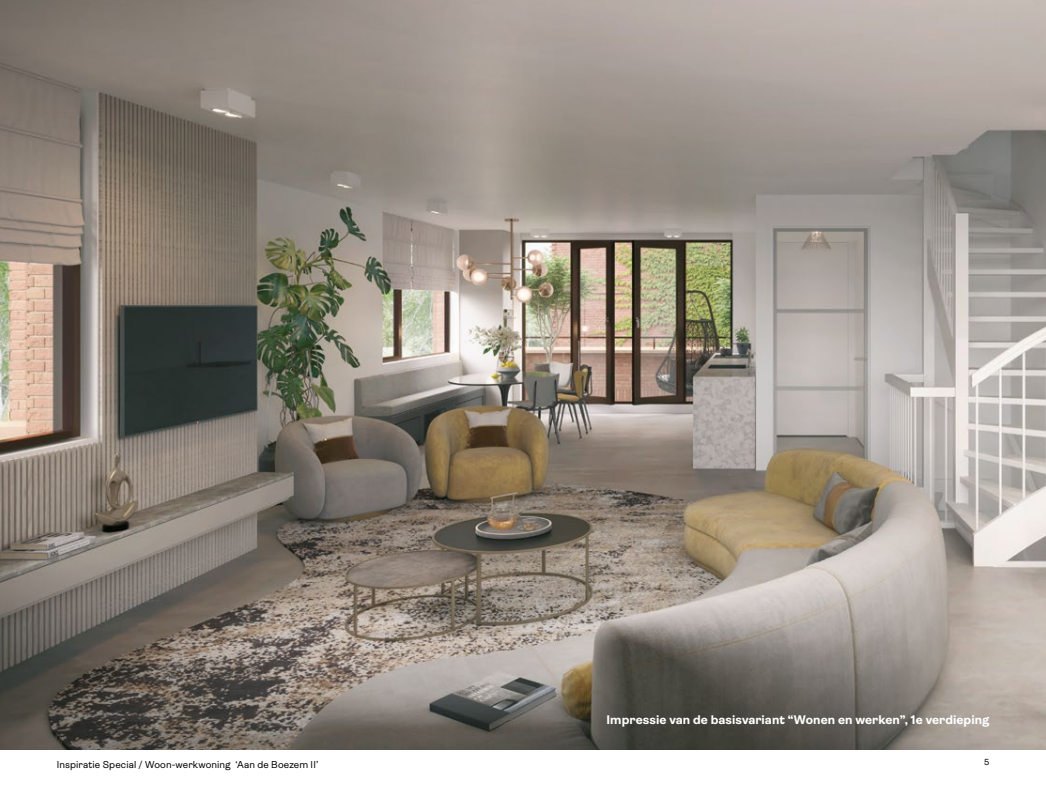
<style>
.page{position:relative;width:1046px;height:798px;background:#fff}
.page>*{position:absolute;margin:0;border:0;box-sizing:border-box;transform-origin:0 0}
.Bodytekst_Ambit_regular{font:700 12.5px "Ambit";letter-spacing:.005em;color:#fff}
.t1{font:10px "Ambit";letter-spacing:.01em;color:#000}
.t2{font:8.75px "Ambit";color:#000}
</style>
<div class="page">
<img style="left:0;top:0;width:1045px;height:749px">
<p class="Bodytekst_Ambit_regular" style="left:606px;top:713px;width:384px">Impressie van de basisvariant “Wonen en werken”, 1e verdieping</p>
<p class="t1" style="left:57px;top:759px;width:263px">Inspiratie Special / Woon-werkwoning ‘Aan de Boezem II’</p>
<p class="t2" style="left:983px;top:756px;width:7px">5</p>
</div>
